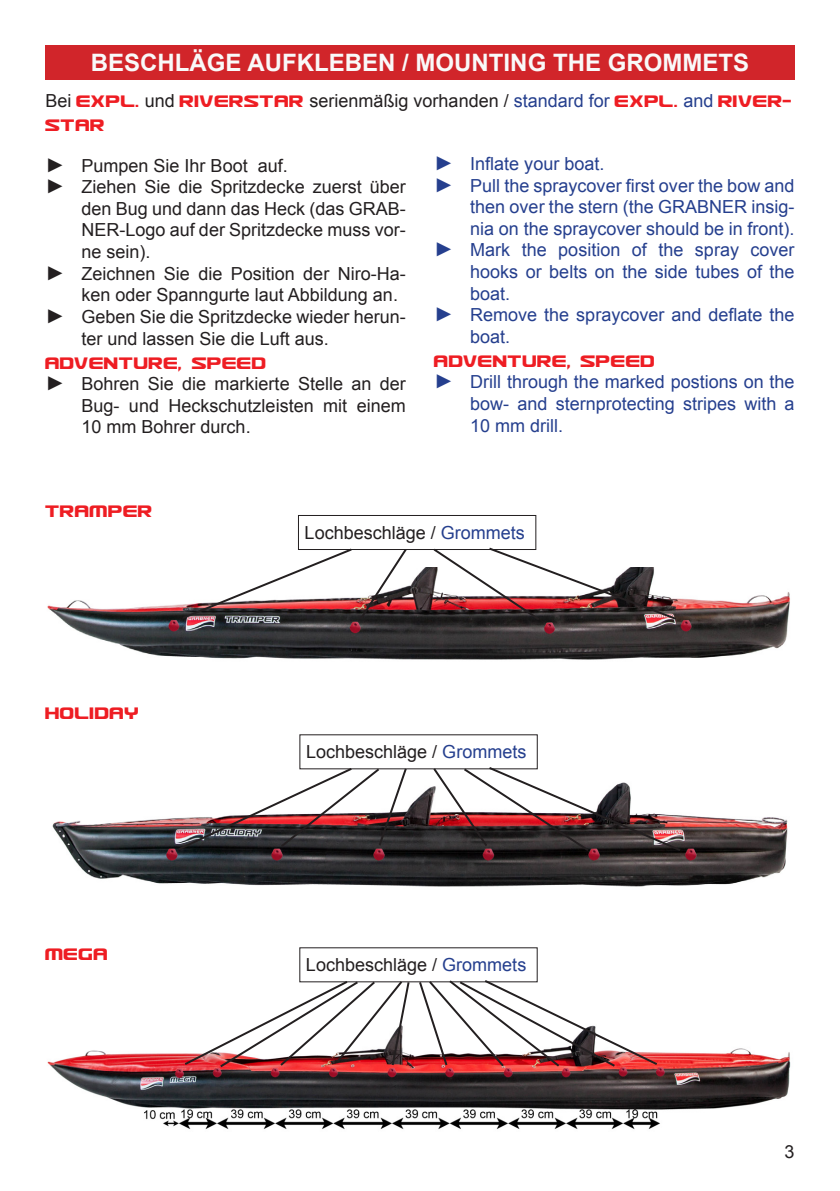
<style>
.page{position:relative;width:840px;height:1191px;background:#fff}
.page>*{position:absolute;margin:0;border:0;box-sizing:border-box;transform-origin:0 0}
.t1{font:700 24px "Arial";color:#f9f9f9}
.t2{font:20px "Usuzi";color:#ee1d23}
.t3{font:18px/21.6px "Arial";color:#231f20;text-align:justify}
.t4{font:18px/21.6px "Arial";color:#253f8e;text-align:justify}
.s1{font-family:"Usuzi";font-size:20px;color:#ee1d23}
.s2{color:#253f8e}
.s3{font-family:"Times New Roman";font-size:20px}
</style>
<div class="page">
<div style="left:45px;top:45px;width:749px;height:34px;background:#d1252a"></div>
<img style="left:47px;top:568px;width:743px;height:92px">
<div style="left:298px;top:515px;width:238px;height:35px;border:1px solid #231f20"></div>
<svg style="left:180px;top:547px;width:228px;height:74px"></svg>
<svg style="left:431px;top:546px;width:247px;height:76px"></svg>
<img style="left:52px;top:787px;width:736px;height:100px">
<img style="left:176px;top:766px;width:232px;height:86px">
<svg style="left:431px;top:765px;width:251px;height:88px"></svg>
<img style="left:47px;top:1048px;width:744px;height:82px">
<svg style="left:182px;top:979px;width:228px;height:90px"></svg>
<svg style="left:417px;top:978px;width:242px;height:90px"></svg>
<h1 class="t1" style="left:91px;top:47px;width:657px">BESCHLÄGE AUFKLEBEN / MOUNTING THE GROMM ETS</h1>
<p class="t3" style="left:45px;top:90px;width:748px">Bei <span class="s1">EXPL.</span> und <span class="s1">RIVERSTAR</span> serienmäßig vorhanden / <span class="s2">standard for</span> <span class="s1">EXPL.</span> <span class="s2">and</span> <span class="s1">RIVER-</span></p>
<p class="t2" style="left:45px;top:114px;width:61px">STAR</p>
<p class="t4" style="left:434px;top:153px;width:172px"><span class="s3">►</span> Inflate your boat.</p>
<p class="t4" style="left:434px;top:175px;width:361px"><span class="s3">►</span> Pull the spraycover first over the bow and</p>
<p class="t4" style="left:470px;top:196px;width:325px">then over the stern (the GRABNER insig-</p>
<p class="t4" style="left:470px;top:218px;width:326px">nia on the spraycover should be in front).</p>
<p class="t4" style="left:434px;top:239px;width:362px"><span class="s3">►</span> Mark the position of the spray cover</p>
<p class="t4" style="left:470px;top:261px;width:325px">hooks or belts on the side tubes of the</p>
<p class="t4" style="left:470px;top:283px;width:42px">boat.</p>
<p class="t4" style="left:434px;top:304px;width:361px"><span class="s3">►</span> Remove the spraycover and deflate the</p>
<p class="t4" style="left:470px;top:326px;width:42px">boat.</p>
<p class="t2" style="left:434px;top:350px;width:223px">ADVENTURE, SPEED</p>
<p class="t4" style="left:470px;top:371px;width:325px;text-indent:-36px"><span class="s3">►</span> Drill through the marked postions on the bow- and sternprotecting stripes with a 10 mm drill.</p>
<p class="t3" style="left:45px;top:155px;width:244px"><span class="s3">►</span> Pumpen Sie Ihr Boot auf.</p>
<p class="t3" style="left:45px;top:176px;width:361px"><span class="s3">►</span> Ziehen Sie die Spritzdecke zuerst über</p>
<p class="t3" style="left:81px;top:198px;width:325px">den Bug und dann das Heck (das GRAB-</p>
<p class="t3" style="left:81px;top:219px;width:325px">NER-Logo auf der Spritzdecke muss vor-</p>
<p class="t3" style="left:81px;top:241px;width:71px">ne sein).</p>
<p class="t3" style="left:45px;top:263px;width:362px"><span class="s3">►</span> Zeichnen Sie die Position der Niro-Ha-</p>
<p class="t3" style="left:81px;top:284px;width:318px">ken oder Spanngurte laut Abbildung an.</p>
<p class="t3" style="left:45px;top:306px;width:362px"><span class="s3">►</span> Geben Sie die Spritzdecke wieder herun-</p>
<p class="t3" style="left:81px;top:327px;width:249px">ter und lassen Sie die Luft aus.</p>
<p class="t2" style="left:45px;top:352px;width:223px">ADVENTURE, SPEED</p>
<p class="t3" style="left:81px;top:373px;width:325px;text-indent:-36px"><span class="s3">►</span> Bohren Sie die markierte Stelle an der Bug- und Heckschutzleisten mit einem 10 mm Bohrer durch.</p>
<p class="t2" style="left:45px;top:500px;width:109px">TRAMPER</p>
<p class="t2" style="left:45px;top:702px;width:96px">HOLIDAY</p>
<p class="t2" style="left:45px;top:944px;width:65px">MEGA</p>
<p class="t3" style="left:304px;top:522px;width:222px">Lochbeschläge / <span class="s2">Grommets</span></p>
<p class="t3" style="left:306px;top:741px;width:222px">Lochbeschläge / <span class="s2">Grommets</span></p>
<p class="t3" style="left:306px;top:954px;width:222px">Lochbeschläge / <span class="s2">Grommets</span></p>
<p class="t3" style="left:784px;top:1141px;width:12px">3</p>
</div>
